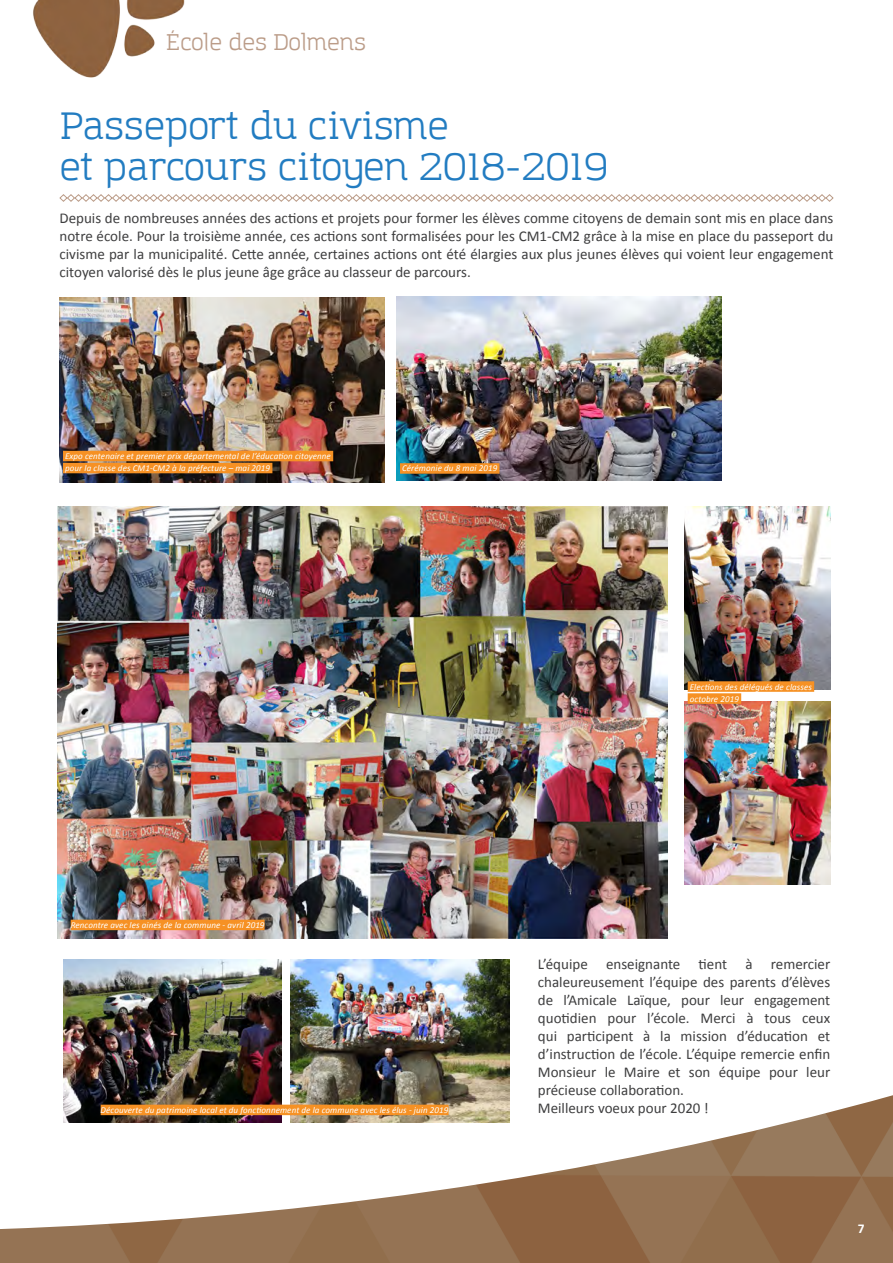
<style>
.page{position:relative;width:893px;height:1263px;background:#fff}
.page>*{position:absolute;margin:0;border:0;box-sizing:border-box;transform-origin:0 0}
.t1{font:37.8px/40.5px "Amazing Grotesk";color:#227cc1}
.t2{font:22.5px "Amazing Grotesk";color:#bb9c88}
.t3{font:15px/18px "Calibri";color:#3e3e3f;text-align:justify}
.t4{font:700 13.5px "Calibri";color:#fff}
.t5{font:italic 9px "Calibri";letter-spacing:.01em;color:#fff}
</style>
<div class="page">
<img style="left:0;top:1093px;width:893px;height:170px">
<img style="left:33px;top:0;width:152px;height:78px">
<svg style="left:59px;top:194px;width:775px;height:8px"></svg>
<img style="left:60px;top:297px;width:325px;height:185px">
<img style="left:396px;top:297px;width:325px;height:184px">
<img style="left:57px;top:507px;width:611px;height:431px">
<img style="left:684px;top:507px;width:147px;height:183px">
<img style="left:684px;top:702px;width:147px;height:182px">
<div style="left:400px;top:463px;width:99px;height:11px;background:#f69124"></div>
<div style="left:63px;top:451px;width:270px;height:10px;background:#f69124"></div>
<div style="left:63px;top:463px;width:209px;height:10px;background:#f69124"></div>
<div style="left:71px;top:920px;width:194px;height:10px;background:#f69124"></div>
<div style="left:688px;top:681px;width:126px;height:11px;background:#f69124"></div>
<div style="left:688px;top:693px;width:53px;height:11px;background:#f69124"></div>
<img style="left:63px;top:959px;width:219px;height:163px">
<img style="left:291px;top:959px;width:218px;height:163px">
<div style="left:101px;top:1105px;width:348px;height:10px;background:#f69124"></div>
<h2 class="t2" style="left:166px;top:29px;width:202px">École des Dolmens</h2>
<p class="t1" style="left:60px;top:106px;width:551px">Passeport du civisme<br>et parcours citoyen 2018-2019</p>
<p class="t3" style="left:60px;top:208px;width:775px">Depuis de nombreuses années des actions et projets pour former les élèves comme citoyens de demain sont mis en place dans notre école. Pour la troisième année, ces actions sont formalisées pour les CM1-CM2 grâce à la mise en place du passeport du civisme par la municipalité. Cette année, certaines actions ont été élargies aux plus jeunes élèves qui voient leur engagement citoyen valorisé dès le plus jeune âge grâce au classeur de parcours.</p>
<p class="t5" style="left:65px;top:450px;width:267px">Expo centenaire et premier prix départemental de l’éducation citoyenne</p>
<p class="t5" style="left:65px;top:462px;width:207px">pour la classe des CM1-CM2 à la préfecture – mai 2019</p>
<p class="t5" style="left:402px;top:463px;width:97px">Cérémonie du 8 mai 2019</p>
<p class="t5" style="left:690px;top:681px;width:124px">Elections des délégués de classes</p>
<p class="t5" style="left:690px;top:693px;width:51px">octobre 2019</p>
<p class="t5" style="left:71px;top:919px;width:195px">Rencontre avec les ainés de la commune - avril 2019</p>
<p class="t3" style="left:538px;top:954px;width:294px">L’équipe enseignante tient à remercier chaleureusement l’équipe des parents d’élèves de l’Amicale Laïque, pour leur engagement quotidien pour l’école. Merci à tous ceux qui participent à la mission d’éducation et d’instruction de l’école. L’équipe remercie enfin Monsieur le Maire et son équipe pour leur précieuse collaboration.</p>
<p class="t5" style="left:101px;top:1104px;width:349px">Découverte du patrimoine local et du fonctionnement de la commune avec les élus - juin 2019</p>
<p class="t3" style="left:538px;top:1098px;width:172px">Meilleurs voeux pour 2020 !</p>
<p class="t4" style="left:858px;top:1220px;width:8px">7</p>
</div>
